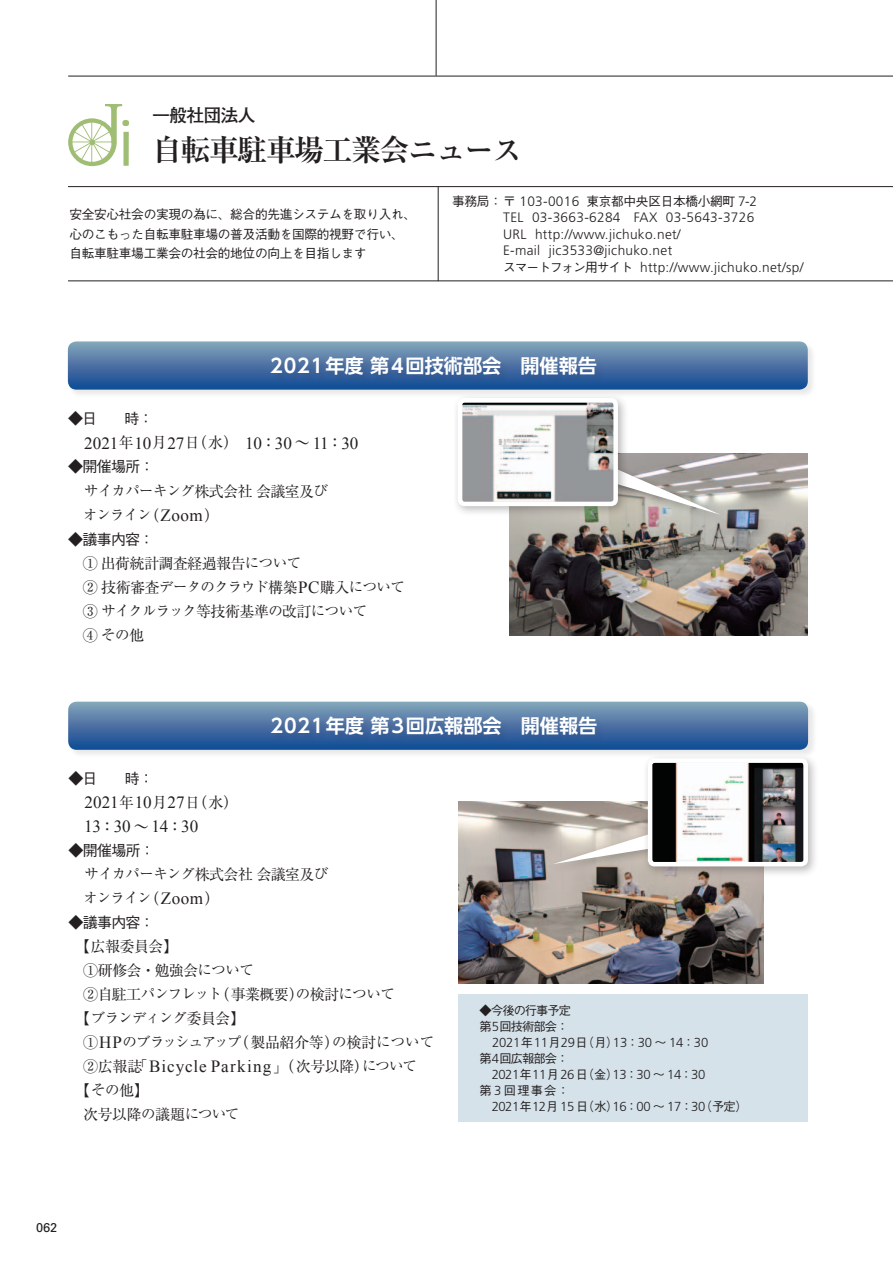
<style>
.page{position:relative;width:893px;height:1263px;background:#fff}
.page>*{position:absolute;margin:0;border:0;box-sizing:border-box;transform-origin:0 0}
.t1{font:700 30px "Ryumin Pr 5";letter-spacing:-.055em;color:#231f20}
.t2{font:700 19.2px "UD Shin Go Pro De";color:#fff}
.t3{font:700 18px "Futo Go B101 Pr 5";letter-spacing:-.055em;color:#231f20}
.t4{font:17.1px/24px "Times New Roman";color:#231f20}
.t5{font:17.1px "Times New Roman";letter-spacing:.055em;color:#231f20}
.t6{font:15px/24px "Ryumin Pr 5";letter-spacing:-.04em;color:#231f20}
.t7{font:500 15px "Gothic BBB Pr 5";letter-spacing:-.045em;color:#231f20}
.t8{font:15px "Hira Min Pro W3";color:#231f20}
.t9{font:14.4px/24px "Ryumin Pr 5";letter-spacing:-.05em;color:#231f20}
.t10{font:300 13.65px/16.5px "Frutiger";letter-spacing:.025em;color:#231f20}
.t11{font:300 13.05px "Frutiger";letter-spacing:-.02em;color:#231f20}
.t12{font:500 12.75px/19.5px "Gothic BBB Pr 5";letter-spacing:-.03em;color:#231f20}
.t13{font:12.75px "Univers";color:#231f20}
.t14{font:500 12.15px/15.9px "Gothic BBB Pr 5";letter-spacing:-.07em;color:#231f20}
.s1{font-size:28.8px}
.s2{font-family:"Frutiger";font-weight:300;font-size:13.65px}
.s3{font-family:"Gothic BBB Pr 5";font-weight:500;font-size:12.75px}
.s4{font-family:"Ryumin Pr 5";font-size:15px}
.s5{font-family:"Hira Min Pro W3";font-size:15px}
.s6{font-size:15px}
.s7{font-family:"Times New Roman";font-size:17.1px}
.s8{font-size:14.4px}
.s9{font-family:"Hira Min Pro W3"}
.s10{font-family:"Ryumin Pr 5";font-size:14.4px}
.s11{font-family:"Ryumin Pr 5"}
.s12{font-family:"Frutiger";font-weight:300;font-size:13.05px}
.s13{font-family:"Gothic BBB Pr 5";font-weight:500;font-size:12.15px}
</style>
<div class="page">
<hr style="left:68px;top:76px;width:825px;height:1px;background:#231f20">
<hr style="left:68px;top:281px;width:825px;height:1px;background:#231f20">
<hr style="left:436px;top:0;width:1px;height:76px;background:#231f20">
<hr style="left:438px;top:186px;width:1px;height:95px;background:#231f20">
<hr style="left:68px;top:186px;width:825px;height:1px;background:#231f20">
<svg style="left:68px;top:104px;width:61px;height:62px"></svg>
<div style="left:67px;top:341px;width:749px;height:57px;background:#f1f0f1"></div>
<svg style="left:68px;top:341px;width:740px;height:49px;background:#527ba9"></svg>
<div style="left:271px;top:356px;width:334px;height:28px;background:#231f20;opacity:.1"></div>
<div style="left:68px;top:701px;width:749px;height:57px;background:#f1f0f1"></div>
<svg style="left:68px;top:702px;width:740px;height:48px;background:#4f78a7"></svg>
<div style="left:271px;top:716px;width:335px;height:28px;background:#231f20;opacity:.1"></div>
<div style="left:458px;top:994px;width:350px;height:128px;background:#d5e2ea"></div>
<img style="left:509px;top:454px;width:299px;height:181px">
<img style="left:459px;top:802px;width:305px;height:181px">
<div style="left:550px;top:829px;width:113px;height:45px;background:#231f20;opacity:.3"></div>
<svg style="left:553px;top:833px;width:90px;height:31px"></svg>
<div style="left:643px;top:753px;width:176px;height:125px;background:#231f20;opacity:.3"></div>
<img style="left:653px;top:763px;width:150px;height:98px">
<div style="left:648px;top:758px;width:160px;height:108px;border:4px solid #fff;border-radius:4px"></div>
<div style="left:611px;top:465px;width:118px;height:60px;background:#231f20;opacity:.3"></div>
<svg style="left:629px;top:469px;width:92px;height:46px;background:#bbb8b4"></svg>
<div style="left:453px;top:393px;width:176px;height:124px;background:#231f20;opacity:.3"></div>
<img style="left:463px;top:403px;width:150px;height:98px">
<div style="left:458px;top:398px;width:160px;height:108px;border:4px solid #fff;border-radius:4px"></div>
<p class="t3" style="left:152px;top:101px;width:105px">一般社団法人</p>
<h1 class="t1" style="left:152px;top:126px;width:371px">自転車駐車場工業会<span class="s1">ニュース</span></h1>
<p class="t12" style="left:452px;top:190px;width:306px">事務局：〒 <span class="s2">103-0016</span> 東京都中央区日本橋小網町 <span class="s2">7-2</span></p>
<p class="t10" style="left:503px;top:209px;width:302px">TEL 03-3663-6284 FAX 03-5643-3726<br>URL http://www.jichuko.net/<br>E-mail jic3533@jichuko.net<br><span class="s3">スマートフォン用サイト</span> http://www.jichuko.net/sp/</p>
<p class="t12" style="left:69px;top:203px;width:348px">安全安心社会の実現の為に、総合的先進システムを取り入れ、心のこもった自転車駐車場の普及活動を国際的視野で行い、自転車駐車場工業会の社会的地位の向上を目指します</p>
<h2 class="t2" style="left:270px;top:350px;width:328px">2021年度 第4回技術部会　開催報告</h2>
<p class="t7" style="left:68px;top:407px;width:30px">◆日</p>
<p class="t7" style="left:125px;top:407px;width:30px">時：</p>
<p class="t4" style="left:84px;top:431px;width:276px">2021<span class="s4">年</span>10<span class="s4">月</span>27<span class="s4">日</span><span class="s5">（</span><span class="s4">水</span><span class="s5">）</span> 10<span class="s5">：</span>30 <span class="s5">～</span> 11<span class="s5">：</span>30</p>
<p class="t7" style="left:68px;top:455px;width:88px">◆開催場所：</p>
<p class="t9" style="left:83px;top:478px;width:246px">サイカパーキング<span class="s6">株式会社会議室及</span>びオンライン<span class="s5">（</span><span class="s7">Zoom</span><span class="s5">）</span></p>
<p class="t7" style="left:68px;top:527px;width:87px">◆議事内容：</p>
<p class="t6" style="left:83px;top:550px;width:220px">① 出荷統計調査経過報告<span class="s8">について</span></p>
<p class="t9" style="left:83px;top:574px;width:323px"><span class="s6">② 技術審査</span>データのクラウド<span class="s6">構築</span><span class="s7">PC</span><span class="s6">購入</span>について<br><span class="s6">③</span> サイクルラック<span class="s6">等技術基準</span>の<span class="s6">改訂</span>について</p>
<p class="t6" style="left:83px;top:622px;width:63px">④ <span class="s8">その</span>他</p>
<h2 class="t2" style="left:270px;top:710px;width:328px">2021年度 第3回広報部会　開催報告</h2>
<p class="t7" style="left:68px;top:766px;width:30px">◆日</p>
<p class="t7" style="left:125px;top:766px;width:30px">時：</p>
<p class="t4" style="left:84px;top:790px;width:156px">2021<span class="s4">年</span>10<span class="s4">月</span>27<span class="s4">日</span><span class="s5">（</span><span class="s4">水</span><span class="s5">）<br></span>13<span class="s5">：</span>30 <span class="s5">～</span> 14<span class="s5">：</span>30</p>
<p class="t7" style="left:68px;top:838px;width:88px">◆開催場所：</p>
<p class="t9" style="left:83px;top:861px;width:246px">サイカパーキング<span class="s6">株式会社会議室及</span>びオンライン<span class="s5">（</span><span class="s7">Zoom</span><span class="s5">）</span></p>
<p class="t7" style="left:68px;top:910px;width:87px">◆議事内容：</p>
<p class="t6" style="left:83px;top:933px;width:172px;text-indent:-8px"><span class="s9">【</span>広報委員会<span class="s9">】<br></span>①研修会<span class="s9">・</span>勉強会<span class="s8">について</span></p>
<p class="t9" style="left:83px;top:981px;width:313px"><span class="s6">②自駐工</span>パンフレット<span class="s5">（</span><span class="s6">事業概要</span><span class="s5">）</span>の<span class="s6">検討</span>について</p>
<p class="t9" style="left:75px;top:1005px;width:171px"><span class="s5">【</span>ブランディング<span class="s6">委員会</span><span class="s5">】</span></p>
<p class="t9" style="left:83px;top:1029px;width:353px"><span class="s6">①</span><span class="s7">HP</span>のブラッシュアップ<span class="s5">（</span><span class="s6">製品紹介等</span><span class="s5">）</span>の<span class="s6">検討</span>について</p>
<p class="t5" style="left:83px;top:1055px;width:335px"><span class="s4">②広報誌</span><span class="s5">「</span>Bicycle Parking<span class="s5">」（</span><span class="s4">次号以降</span><span class="s5">）</span><span class="s10">について</span></p>
<p class="t8" style="left:75px;top:1077px;width:75px">【<span class="s10">その</span><span class="s11">他</span>】</p>
<p class="t6" style="left:83px;top:1101px;width:158px">次号以降<span class="s8">の</span>議題<span class="s8">について</span></p>
<p class="t14" style="left:479px;top:1002px;width:93px">◆今後の行事予定第<span class="s12">5</span>回技術部会：</p>
<p class="t11" style="left:492px;top:1035px;width:218px">2021<span class="s13">年</span>11<span class="s13">月</span>29<span class="s13">日（月）</span>13<span class="s13">：</span>30 <span class="s13">～</span> 14<span class="s13">：</span>30</p>
<p class="t14" style="left:479px;top:1049px;width:91px">第<span class="s12">4</span>回広報部会：</p>
<p class="t11" style="left:492px;top:1067px;width:215px">2021<span class="s13">年</span>11<span class="s13">月</span>26 <span class="s13">日（金）</span>13<span class="s13">：</span>30 <span class="s13">～</span> 14<span class="s13">：</span>30</p>
<p class="t14" style="left:479px;top:1081px;width:91px">第<span class="s12">3</span>回理事会：</p>
<p class="t11" style="left:492px;top:1099px;width:257px">2021<span class="s13">年</span>12<span class="s13">月</span> 15 <span class="s13">日（水）</span>16<span class="s13">：</span>00 <span class="s13">～</span> 17<span class="s13">：</span>30<span class="s13">（予定）</span></p>
<p class="t13" style="left:36px;top:1220px;width:23px">062</p>
</div>
